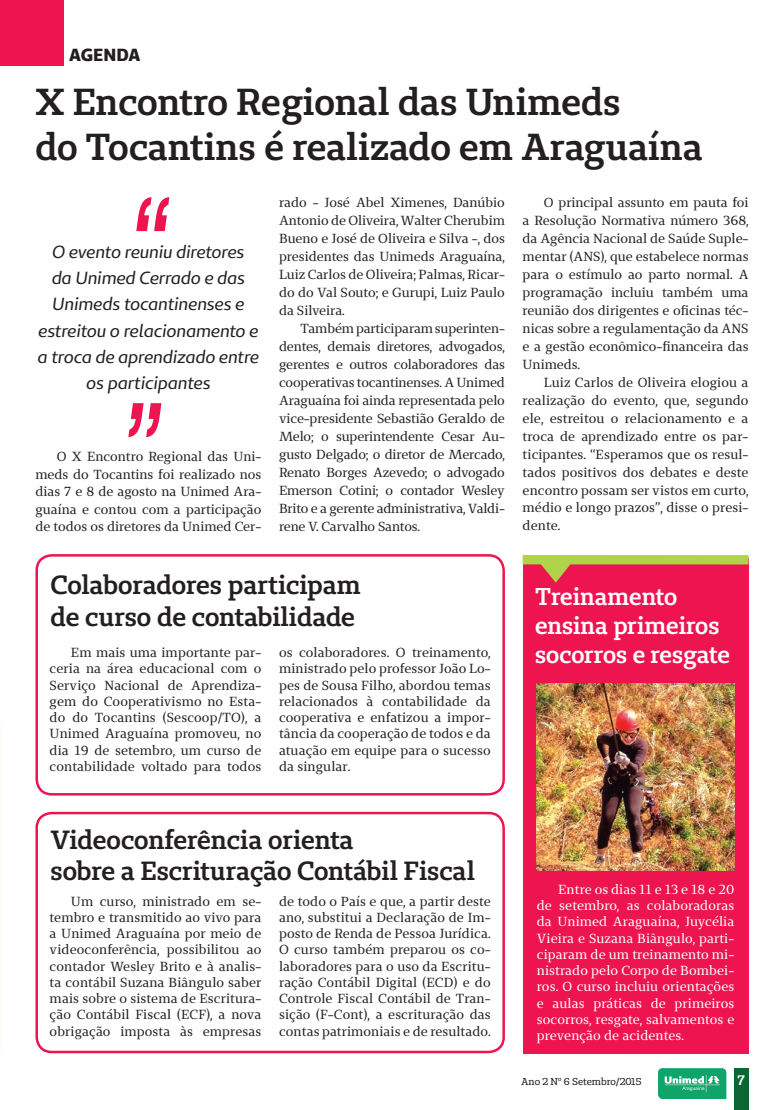
<style>
.page{position:relative;width:784px;height:1110px;background:#fff}
.page>*{position:absolute;margin:0;border:0;box-sizing:border-box;transform-origin:0 0}
.t1{font:600 37.5px/45px "Unimed Slab";letter-spacing:-.005em;color:#231f20}
.t2{font:600 26.25px/31.5px "Unimed Slab";letter-spacing:-.01em;color:#231f20}
.t3{font:600 24.25px/29.1px "Unimed Slab";letter-spacing:-.005em;color:#fff}
.t4{font:italic 17.5px/26.2px "Unimed Sans";letter-spacing:-.01em;color:#231f20;text-align:center}
.t5{font:800 17.5px "Unimed Sans";color:#231f20}
.t6{font:600 13.75px "Unimed Slab";color:#fff}
.t7{font:13.12px/16.2px "Unimed Serif";letter-spacing:.005em;color:#231f20;text-align:justify}
.t8{font:13.12px/16.2px "Unimed Serif";letter-spacing:.01em;color:#fff;text-align:justify}
.t9{font:10px "Unimed Slab";letter-spacing:-.005em;color:#231f20}
</style>
<div class="page">
<div style="left:733px;top:1067px;width:14px;height:42px;background:#0b6634"></div>
<svg style="left:658px;top:1068px;width:68px;height:30px;background:#30b07e"></svg>
<div style="left:0;top:0;width:64px;height:66px;background:#ed1450"></div>
<svg style="left:136px;top:197px;width:33px;height:34px"></svg>
<svg style="left:128px;top:403px;width:33px;height:34px"></svg>
<div style="left:35px;top:554px;width:469px;height:241px;border:2px solid #ed1450;border-radius:15px"></div>
<div style="left:35px;top:811px;width:469px;height:241px;border:2px solid #ed1450;border-radius:15px"></div>
<div style="left:522px;top:558px;width:226px;height:494px;background:#ed1450"></div>
<svg style="left:522px;top:555px;width:226px;height:27px"></svg>
<img style="left:536px;top:683px;width:198px;height:187px">
<h3 class="t5" style="left:69px;top:43px;width:73px">AGENDA</h3>
<h1 class="t1" style="left:35px;top:79px;width:668px">X Encontro Regional das Unimeds<br>do Tocantins é realizado em Araguaína</h1>
<h3 class="t4" style="left:38px;top:238px;width:223px">O evento reuniu diretores<br>da Unimed Cerrado e das<br>Unimeds tocantinenses e estreitou o relacionamento e a troca de aprendizado entre os participantes</h3>
<p class="t7" style="left:35px;top:447px;width:227px;line-height:17.5px;text-indent:21px">O X Encontro Regional das Uni&shy;meds do Tocantins foi realizado nos dias 7 e 8 de agosto na Unimed Ara&shy;guaína e contou com a participação de todos os diretores da Unimed Cer-</p>
<p class="t7" style="left:279px;top:193px;width:227px;line-height:18px">rado - José Abel Ximenes, Danúbio Antonio de Oliveira, Walter Cherubim Bueno e José de Oliveira e Silva -, dos presidentes das Unimeds Araguaína, Luiz Carlos de Oliveira; Palmas, Ricar&shy;do do Val Souto; e Gurupi, Luiz Paulo da Silveira.</p>
<p class="t7" style="left:279px;top:319px;width:227px;line-height:18px;text-indent:21px">Também participaram superinten&shy;dentes, demais diretores, advogados, gerentes e outros colaboradores das cooperativas tocantinenses. A Unimed Araguaína foi ainda representada pelo vice-presidente Sebastião Geraldo de Melo; o superintendente Cesar Au&shy;gusto Delgado; o diretor de Mercado, Renato Borges Azevedo; o advogado Emerson Cotini; o contador Wesley Brito e a gerente administrativa, Valdi&shy;rene V. Carvalho Santos.</p>
<h2 class="t2" style="left:50px;top:568px;width:312px">Colaboradores participam de curso de contabilidade</h2>
<p class="t7" style="left:50px;top:644px;width:213px;text-indent:21px">Em mais uma importante par&shy;ceria na área educacional com o Serviço Nacional de Aprendiza&shy;gem do Cooperativismo no Esta&shy;do do Tocantins (Sescoop/TO), a Unimed Araguaína promoveu, no dia 19 de setembro, um curso de contabilidade voltado para todos</p>
<p class="t7" style="left:279px;top:643px;width:213px">os colaboradores. O treinamento, ministrado pelo professor João Lo&shy;pes de Sousa Filho, abordou temas relacionados à contabilidade da cooperativa e enfatizou a impor&shy;tância da cooperação de todos e da atuação em equipe para o sucesso da singular.</p>
<p class="t7" style="left:522px;top:193px;width:227px;line-height:18px;text-indent:21px">O principal assunto em pauta foi a Resolução Normativa número 368, da Agência Nacional de Saúde Suple&shy;mentar (ANS), que estabelece normas para o estímulo ao parto normal. A programação incluiu também uma reunião dos dirigentes e oficinas téc&shy;nicas sobre a regulamentação da ANS e a gestão econômico-financeira das Unimeds.</p>
<p class="t7" style="left:522px;top:373px;width:227px;line-height:17.8px;text-indent:21px">Luiz Carlos de Oliveira elogiou a realização do evento, que, segundo ele, estreitou o relacionamento e a troca de aprendizado entre os par&shy;ticipantes. “Esperamos que os resul&shy;tados positivos dos debates e deste encontro possam ser vistos em curto, médio e longo prazos”, disse o presi&shy;dente.</p>
<h3 class="t3" style="left:534px;top:581px;width:196px">Treinamento ensina primeiros socorros e resgate</h3>
<h2 class="t2" style="left:50px;top:823px;width:425px">Videoconferência orienta<br>sobre a Escrituração Contábil Fiscal</h2>
<p class="t7" style="left:50px;top:892px;width:213px;text-indent:21px">Um curso, ministrado em se&shy;tembro e transmitido ao vivo para a Unimed Araguaína por meio de videoconferência, possibilitou ao contador Wesley Brito e à analis&shy;ta contábil Suzana Biângulo saber mais sobre o sistema de Escritura&shy;ção Contábil Fiscal (ECF), a nova obrigação imposta às empresas</p>
<p class="t7" style="left:279px;top:892px;width:213px">de todo o País e que, a partir deste ano, substitui a Declaração de Im&shy;posto de Renda de Pessoa Jurídica.<br>O curso também preparou os co&shy;laboradores para o uso da Escritu&shy;ração Contábil Digital (ECD) e do Controle Fiscal Contábil de Tran&shy;sição (F-Cont), a escrituração das contas patrimoniais e de resultado.</p>
<p class="t8" style="left:536px;top:880px;width:199px;text-indent:21px">Entre os dias 11 e 13 e 18 e 20 de setembro, as colaboradoras da Unimed Araguaína, Juycélia Vieira e Suzana Biângulo, parti&shy;ciparam de um treinamento mi&shy;nistrado pelo Corpo de Bombei&shy;ros. O curso incluiu orientações e aulas práticas de primeiros socorros, resgate, salvamentos e prevenção de acidentes.</p>
<p class="t9" style="left:520px;top:1074px;width:122px">Ano 2 Nº 6 Setembro/2015</p>
<p class="t6" style="left:737px;top:1070px;width:9px">7</p>
</div>
